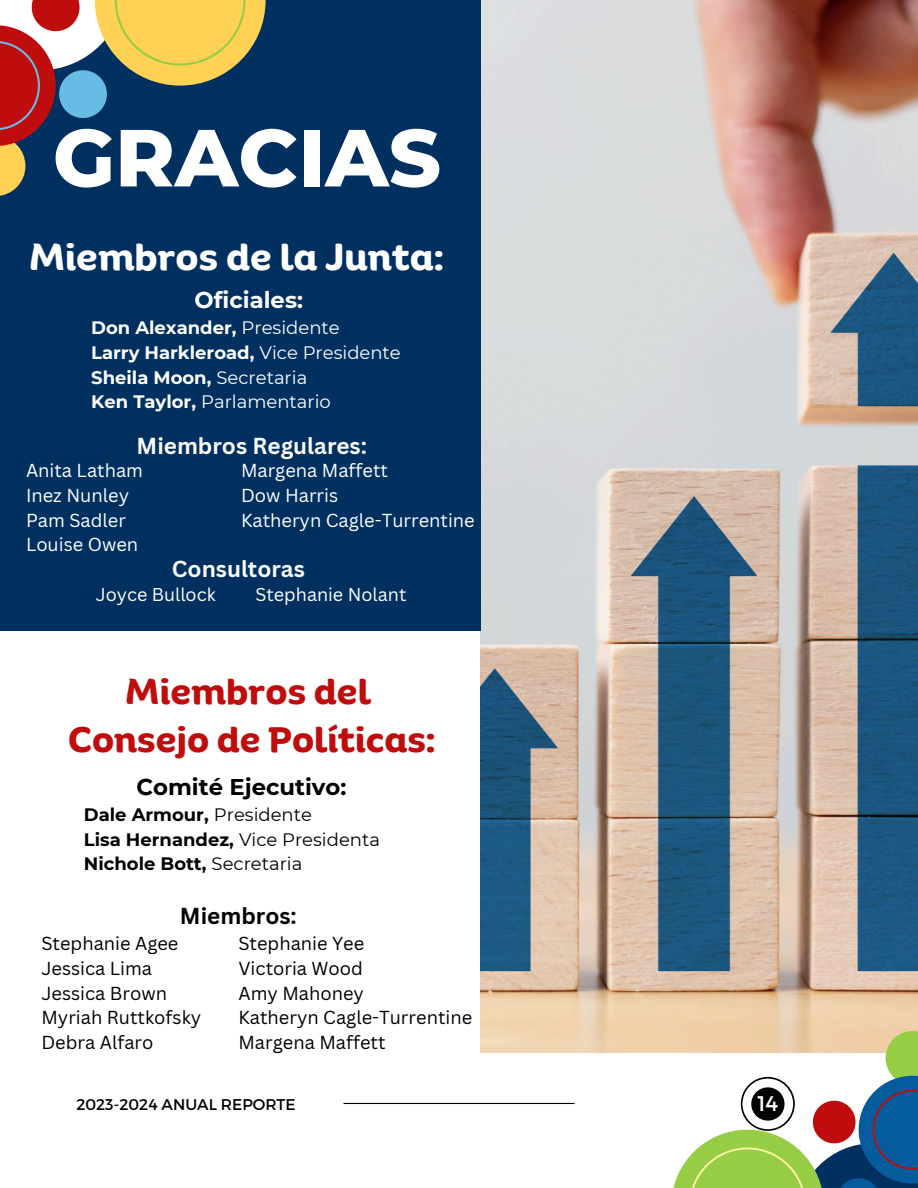
<style>
.page{position:relative;width:918px;height:1188px;background:#fff}
.page>*{position:absolute;margin:0;border:0;box-sizing:border-box;transform-origin:0 0}
.t1{font:800 80.85px "Montserrat";color:#fff}
.t2{font:700 36px "Binate Display";color:#fff}
.t3{font:700 34.5px/47.2px "Binate Display";color:#be0d0c;text-align:center}
.t4{font:700 22.8px "Montserrat";color:#000}
.t5{font:700 22.8px "Montserrat";color:#fff}
.t6{font:700 22.5px "Canva Sans";color:#fcfcfb}
.t7{font:700 22.5px "Canva Sans";color:#000}
.t8{font:21.15px "Montserrat";color:#fff}
.t9{font:18.3px/24.8px "Canva Sans";color:#000}
.t10{font:18.3px/24.8px "Canva Sans";color:#fff}
.t11{font:700 18px/24.8px "Montserrat";color:#fff}
.t12{font:700 18px/24.8px "Montserrat";color:#000}
.t13{font:18px "Canva Sans";color:#fff}
.t14{font:15.45px "Montserrat";color:#000}
.s1{font-weight:400}
</style>
<div class="page">
<img style="left:480px;top:0;width:438px;height:1053px">
<div style="left:0;top:0;width:480px;height:631px;background:#003060"></div>
<hr style="left:343px;top:1103px;width:232px;height:1px;background:#000">
<svg style="left:0;top:0;width:266px;height:196px"></svg>
<svg style="left:672px;top:1031px;width:246px;height:157px"></svg>
<p class="t1" style="left:53px;top:108px;width:390px">GRACIAS</p>
<h3 class="t2" style="left:29px;top:223px;width:417px">Miembros de la Junta:</h3>
<h2 class="t5" style="left:195px;top:286px;width:110px">Oficiales:</h2>
<h2 class="t11" style="left:91px;top:315px;width:311px">Don Alexander, <span class="s1">Presidente<br></span>Larry Harkleroad, <span class="s1">Vice Presidente<br></span>Sheila Moon, <span class="s1">Secretaria<br></span>Ken Taylor, <span class="s1">Parlamentario</span></h2>
<h5 class="t6" style="left:137px;top:430px;width:232px">Miembros Regulares:</h5>
<h4 class="t10" style="left:26px;top:458px;width:118px">Anita Latham<br>Inez Nunley<br>Pam Sadler<br>Louise Owen</h4>
<h3 class="t10" style="left:241px;top:458px;width:235px">Margena Maffett<br>Dow Harris<br>Katheryn Cagle-Turrentine</h3>
<h5 class="t6" style="left:172px;top:553px;width:134px">Consultoras</h5>
<h2 class="t13" style="left:96px;top:582px;width:122px">Joyce Bullock</h2>
<h2 class="t13" style="left:256px;top:582px;width:152px">Stephanie Nolant</h2>
<h5 class="t3" style="left:68px;top:664px;width:369px">Miembros del<br>Consejo de Políticas:</h5>
<h3 class="t4" style="left:136px;top:773px;width:211px">Comité Ejecutivo:</h3>
<h3 class="t12" style="left:84px;top:802px;width:298px">Dale Armour, <span class="s1">Presidente<br></span>Lisa Hernandez, <span class="s1">Vice Presidenta<br></span>Nichole Bott, <span class="s1">Secretaria</span></h3>
<h5 class="t7" style="left:180px;top:900px;width:118px">Miembros:</h5>
<h5 class="t9" style="left:41px;top:931px;width:161px">Stephanie Agee<br>Jessica Lima<br>Jessica Brown<br>Myriah Ruttkofsky<br>Debra Alfaro</h5>
<p class="t9" style="left:238px;top:931px;width:235px">Stephanie Yee<br>Victoria Wood<br>Amy Mahoney<br>Katheryn Cagle-Turrentine<br>Margena Maffett</p>
<h5 class="t14" style="left:76px;top:1094px;width:221px">2023-2024 ANUAL REPORTE</h5>
<h1 class="t8" style="left:757px;top:1090px;width:22px">14</h1>
</div>
